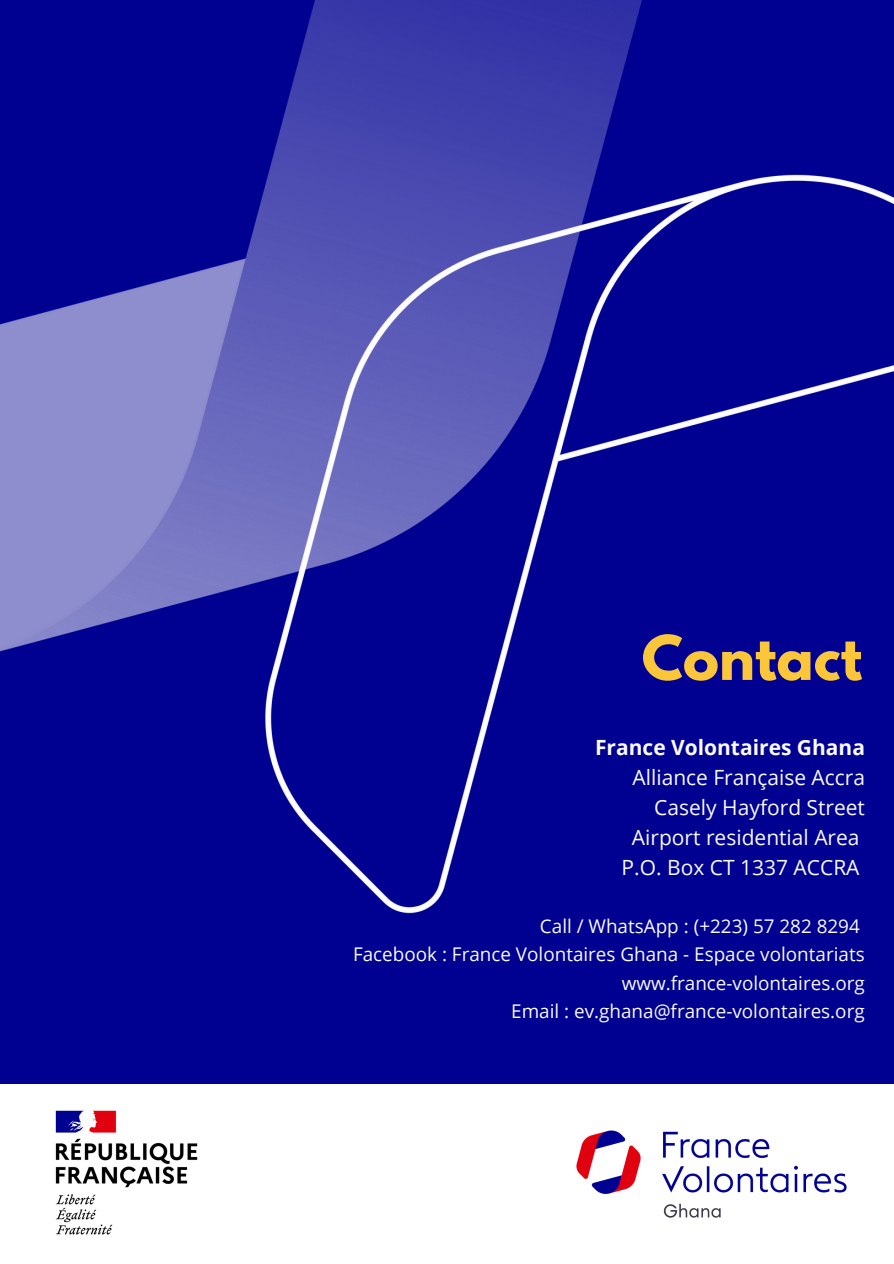
<style>
.page{position:relative;width:894px;height:1264px;background:#fff}
.page>*{position:absolute;margin:0;border:0;box-sizing:border-box;transform-origin:0 0}
.t1{font:700 54.45px "League Spartan";color:#fcc63a}
.t2{font:21px "Open Sans";color:#fafafa}
.t3{font:700 21px/29.8px "Open Sans";color:#fafafa;text-align:right}
.t4{font:18.9px "Open Sans";color:#fafafa}
.s1{font-weight:400}
</style>
<div class="page">
<div style="left:0;top:0;width:893px;height:1083px;background:#000091"></div>
<img style="left:265px;top:174px;width:628px;height:740px">
<img style="left:0;top:0;width:693px;height:727px">
<img style="left:576px;top:1130px;width:271px;height:88px">
<img style="left:55px;top:1110px;width:143px;height:125px">
<p class="t1" style="left:641px;top:631px;width:222px">Contact</p>
<p class="t3" style="left:595px;top:732px;width:271px">France Volontaires Ghana<br><span class="s1">Alliance Française Accra</span></p>
<p class="t2" style="left:654px;top:792px;width:212px">Casely Hayford Street</p>
<p class="t2" style="left:631px;top:822px;width:229px">Airport residential Area</p>
<h1 class="t2" style="left:621px;top:852px;width:239px">P.O. Box CT 1337 ACCRA</h1>
<p class="t4" style="left:540px;top:912px;width:321px">Call / WhatsApp : (+223) 57 282 8294</p>
<p class="t4" style="left:353px;top:941px;width:513px">Facebook : France Volontaires Ghana - Espace volontariats</p>
<p class="t4" style="left:621px;top:969px;width:244px">www.france-volontaires.org</p>
<p class="t4" style="left:511px;top:997px;width:355px">Email : ev.ghana@france-volontaires.org</p>
</div>
